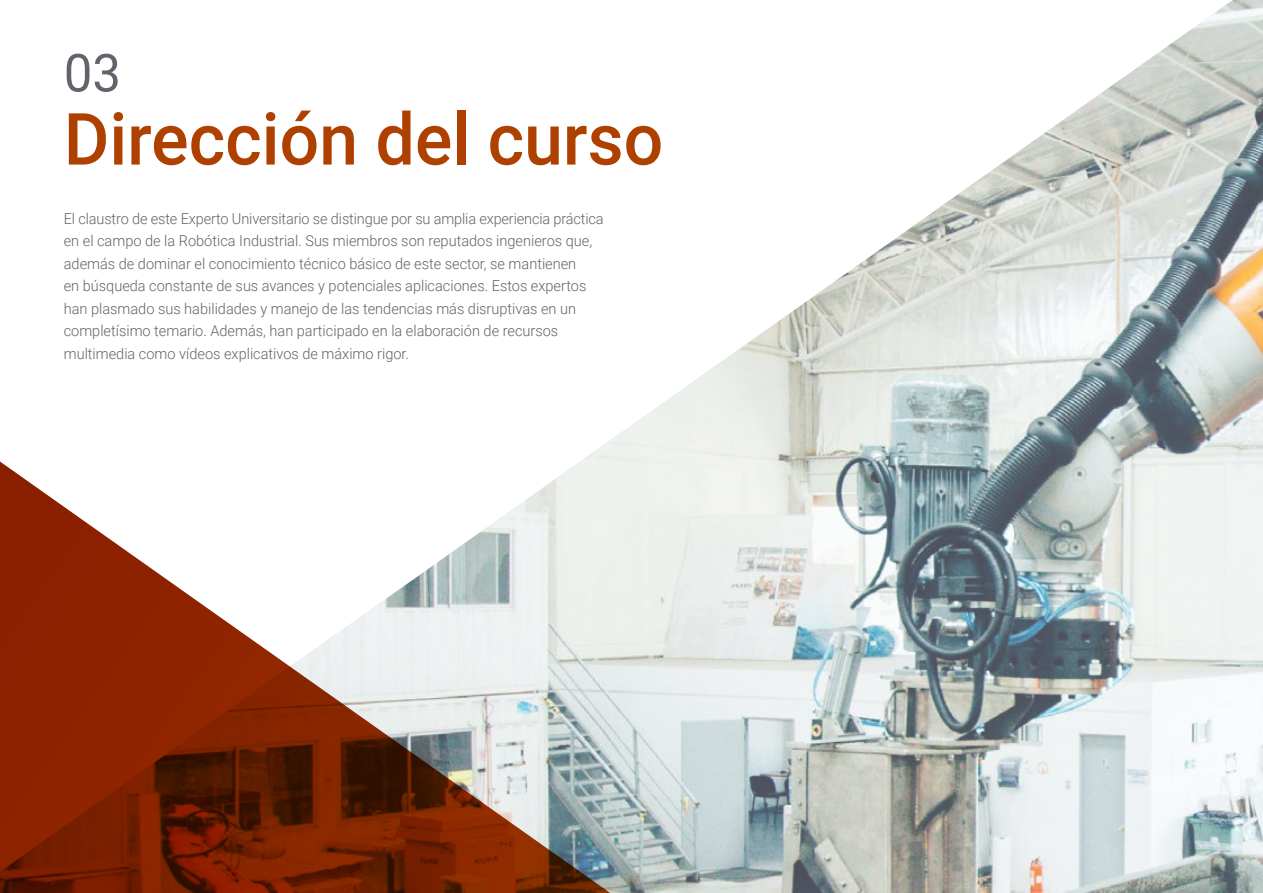
<style>
.page{position:relative;width:1263px;height:893px;background:#fff}
.page>*{position:absolute;margin:0;border:0;box-sizing:border-box;transform-origin:0 0}
.t1{font:500 72px "Roboto";color:#ae4000}
.t2{font:52.5px "Roboto";color:#61646a}
.t3{font:300 15px/22.5px "Roboto";color:#61646a}
</style>
<div class="page">
<img style="left:603px;top:0;width:660px;height:893px">
<svg style="left:0;top:446px;width:640px;height:447px"></svg>
<h2 class="t2" style="left:64px;top:36px;width:59px">03</h2>
<h1 class="t1" style="left:64px;top:89px;width:601px">Dirección del curso</h1>
<p class="t3" style="left:64px;top:207px;width:541px">El claustro de este Experto Universitario se distingue por su amplia experiencia práctica en el campo de la Robótica Industrial. Sus miembros son reputados ingenieros que, además de dominar el conocimiento técnico básico de este sector, se mantienen<br>en búsqueda constante de sus avances y potenciales aplicaciones. Estos expertos han plasmado sus habilidades y manejo de las tendencias más disruptivas en un completísimo temario. Además, han participado en la elaboración de recursos multimedia como vídeos explicativos de máximo rigor.</p>
</div>
